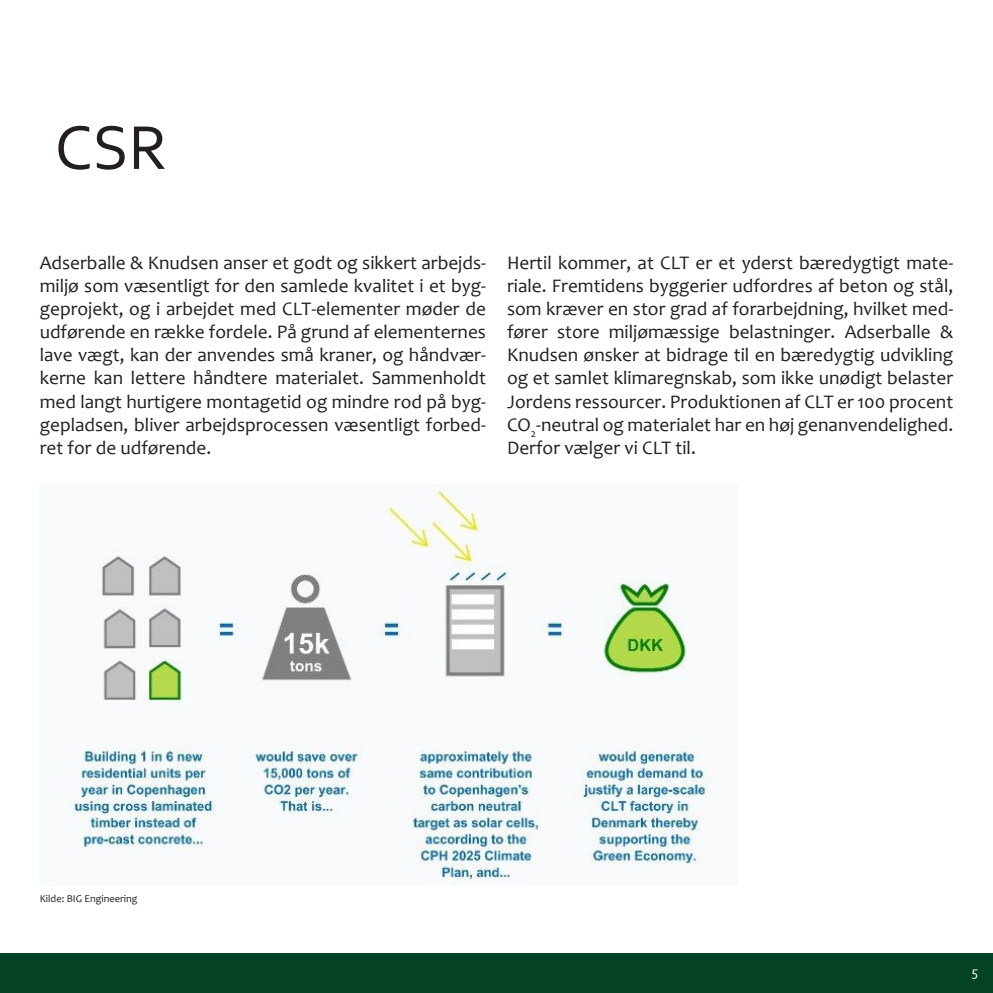
<style>
.page{position:relative;width:993px;height:993px;background:#fff}
.page>*{position:absolute;margin:0;border:0;box-sizing:border-box;transform-origin:0 0}
.t1{font:64.75px "Corbel";color:#231f20}
.t2{font:19.25px/23.1px "Candara";color:#231f20;text-align:justify}
.t3{font:14px "Corbel";color:#fff}
.t4{font:10.5px "Candara";color:#231f20}
</style>
<div class="page">
<div style="left:0;top:952px;width:992px;height:40px;background:#034224"></div>
<img style="left:71px;top:484px;width:648px;height:401px">
<p class="t1" style="left:55px;top:107px;width:114px">CSR</p>
<p class="t2" style="left:40px;top:251px;width:447px">Adserballe &amp; Knudsen anser et godt og sikkert arbejds&shy;miljø som væsentligt for den samlede kvalitet i et byg&shy;geprojekt, og i arbejdet med CLT-elementer møder de udførende en række fordele. På grund af elementernes lave vægt, kan der anvendes små kraner, og håndvær&shy;kerne kan lettere håndtere materialet. Sammenholdt med langt hurtigere montagetid og mindre rod på byg&shy;gepladsen, bliver arbejdsprocessen væsentligt forbed&shy;ret for de udførende.</p>
<p class="t2" style="left:507px;top:251px;width:447px">Hertil kommer, at CLT er et yderst bæredygtigt mate&shy;riale. Fremtidens byggerier udfordres af beton og stål, som kræver en stor grad af forarbejdning, hvilket med&shy;fører store miljømæssige belastninger. Adserballe &amp; Knudsen ønsker at bidrage til en bæredygtig udvikling og et samlet klimaregnskab, som ikke unødigt belaster Jordens ressourcer. Produktionen af CLT er 100 procent CO<sub>2</sub>-neutral og materialet har en høj genanvendelighed.<br>Derfor vælger vi CLT til.</p>
<p class="t4" style="left:40px;top:891px;width:99px">Kilde: BIG Engineering</p>
<p class="t3" style="left:971px;top:962px;width:8px">5</p>
</div>
